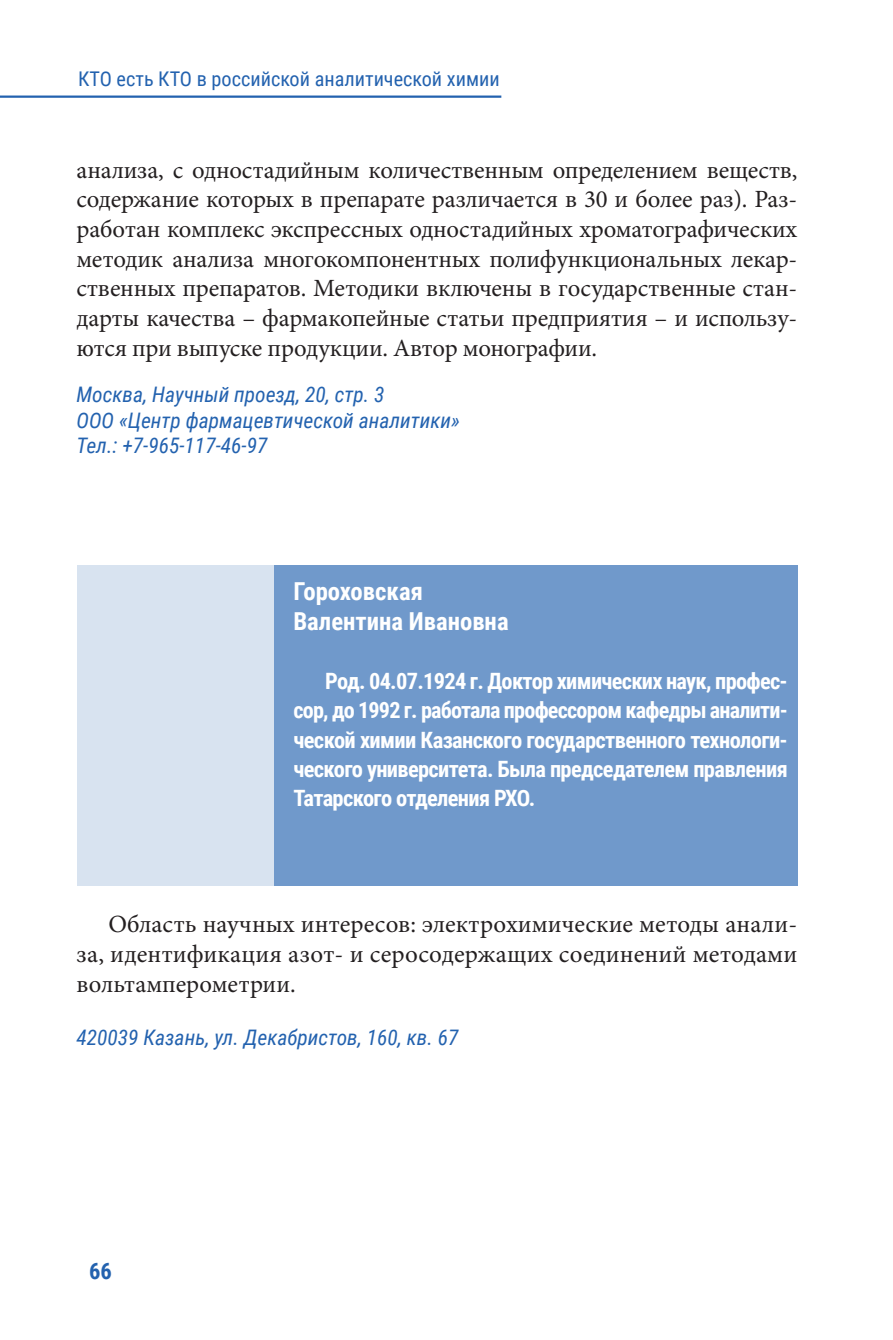
<style>
.page{position:relative;width:893px;height:1340px;background:#fff}
.page>*{position:absolute;margin:0;border:0;box-sizing:border-box;transform-origin:0 0}
.t1{font:24.75px/29.7px "Minion Pro";letter-spacing:-.01em;color:#231f20;text-align:justify}
.ФИО{font:700 24.75px "Roboto Condensed";color:#fff}
.вставка{font:700 22.5px/29.2px "Roboto Condensed";letter-spacing:-.03em;color:#fff;text-align:justify}
.t2{font:700 22.5px "Roboto Condensed";color:#2362af}
.адрес{font:italic 21.38px "Roboto Condensed";color:#2362af}
.t3{font:20.25px "Roboto Condensed";color:#2362af}
</style>
<div class="page">
<hr style="left:0;top:95px;width:501px;height:3px;background:#2362af">
<div style="left:274px;top:564px;width:523px;height:321px;background:#7099cb"></div>
<div style="left:77px;top:564px;width:197px;height:321px;background:#d8e3f0"></div>
<p class="t3" style="left:78px;top:64px;width:423px">КТО есть КТО в российской аналитической химии</p>
<p class="t1" style="left:77px;top:155px;width:722px">анализа, с одностадийным количественным определением веществ, содержание которых в препарате различается в 30 и более раз). Раз&shy;работан комплекс экспрессных одностадийных хроматографических методик анализа многокомпонентных полифункциональных лекар&shy;ственных препаратов. Методики включены в государственные стан&shy;дарты качества – фармакопейные статьи предприятия – и использу&shy;ются при выпуске продукции. Автор монографии.</p>
<p class="адрес" style="left:77px;top:379px;width:309px">Москва, Научный проезд, 20, стр. 3</p>
<p class="адрес" style="left:77px;top:405px;width:385px">ООО «Центр фармацевтической аналитики»</p>
<p class="адрес" style="left:77px;top:431px;width:193px">Тел.: +7-965-117-46-97</p>
<p class="ФИО" style="left:293px;top:574px;width:131px">Гороховская</p>
<p class="ФИО" style="left:293px;top:604px;width:217px">Валентина Ивановна</p>
<p class="вставка" style="left:293px;top:665px;width:496px;text-indent:32px">Род. 04.07.1924 г. Доктор химических наук, профес&shy;сор, до 1992 г. работала профессором кафедры аналити&shy;ческой химии Казанского государственного технологи&shy;ческого университета. Была председателем правления Татарского отделения РХО.</p>
<p class="t1" style="left:77px;top:909px;width:722px;text-indent:32px">Область научных интересов: электрохимические методы анали&shy;за, идентификация азот- и серосодержащих соединений методами вольтамперометрии.</p>
<p class="адрес" style="left:77px;top:1022px;width:383px">420039 Казань, ул. Декабристов, 160, кв. 67</p>
<p class="t2" style="left:89px;top:1254px;width:24px">66</p>
</div>
